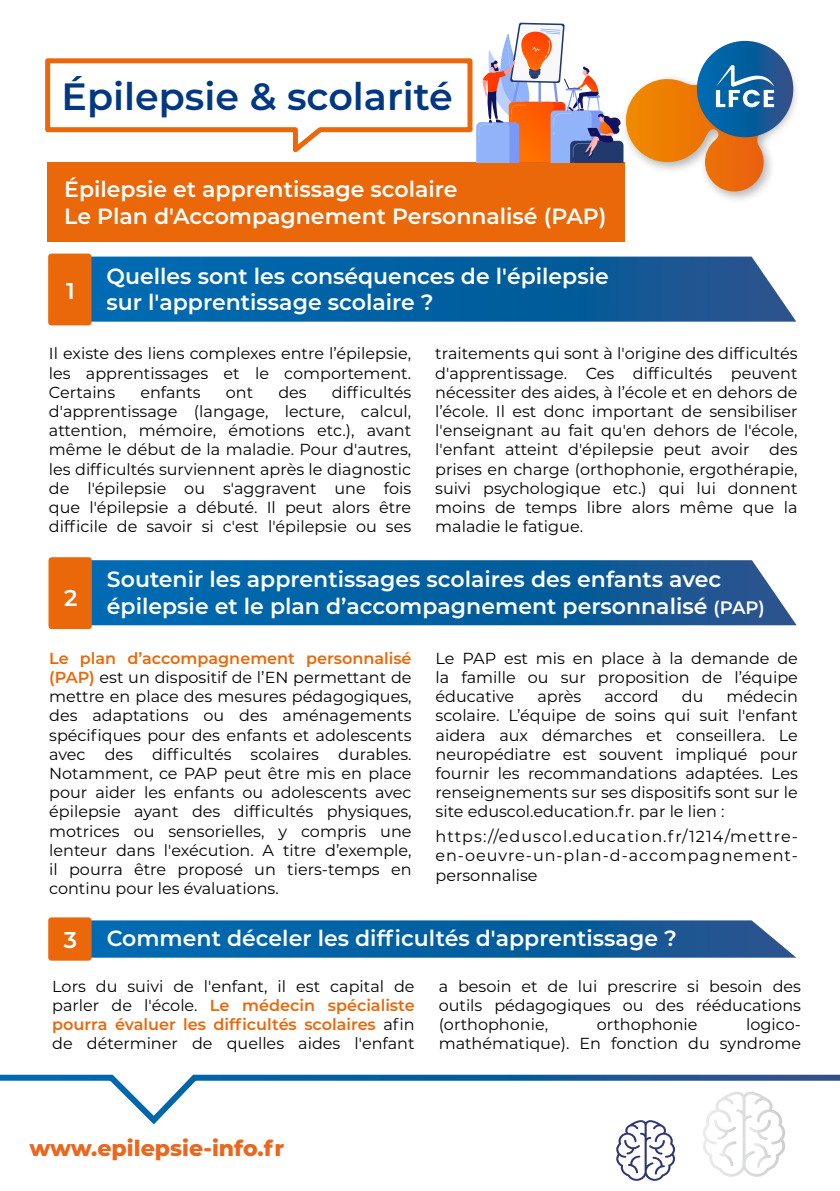
<style>
.page{position:relative;width:840px;height:1191px;background:#fff}
.page>*{position:absolute;margin:0;border:0;box-sizing:border-box;transform-origin:0 0}
.t1{font:600 38px "Montserrat";color:#003882}
.t2{font:600 22.8px "Montserrat";color:#fff}
.t3{font:600 22px/26.4px "Montserrat";color:#fff}
.t4{font:800 22px "Montserrat";color:#ea671f}
.t5{font:16px/19.2px "Montserrat";color:#000;text-align:justify}
.s1{font-size:18px}
.s2{font-weight:600;color:#eb680a}
</style>
<div class="page">
<svg style="left:45px;top:58px;width:428px;height:95px"></svg>
<div style="left:619px;top:43px;width:180px;height:160px;background:#000;opacity:.3"></div>
<svg style="left:0;top:1074px;width:839px;height:51px"></svg>
<svg style="left:702px;top:1091px;width:82px;height:85px"></svg>
<svg style="left:616px;top:1120px;width:58px;height:60px"></svg>
<div style="left:47px;top:162px;width:577px;height:80px;background:#eb680a"></div>
<svg style="left:91px;top:256px;width:704px;height:66px;background:#1265a2"></svg>
<div style="left:48px;top:253px;width:43px;height:72px;background:#eb680a"></div>
<svg style="left:92px;top:560px;width:704px;height:65px;background:#0e63a3"></svg>
<div style="left:48px;top:557px;width:44px;height:72px;background:#eb680a;border:6px solid #eb680a"></div>
<svg style="left:476px;top:23px;width:311px;height:169px"></svg>
<svg style="left:91px;top:920px;width:705px;height:37px;background:#1166a3"></svg>
<div style="left:48px;top:917px;width:43px;height:43px;background:#eb680a"></div>
<h1 class="t1" style="left:62px;top:70px;width:392px">Épilepsie &amp; scolarité</h1>
<h3 class="t3" style="left:64px;top:175px;width:543px">Épilepsie et apprentissage scolaire<br>Le Plan d'Accompagnement Personnalisé (PAP)</h3>
<h2 class="t2" style="left:66px;top:274px;width:10px">1</h2>
<h3 class="t3" style="left:107px;top:262px;width:503px">Quelles sont les conséquences de l'épilepsie sur l'apprentissage scolaire ?</h3>
<p class="t5" style="left:49px;top:343px;width:363px">Il existe des liens complexes entre l’épilepsie, les apprentissages et le comportement.<br>Certains</p>
<p class="t5" style="left:435px;top:343px;width:363px">traitements qui sont à l'origine des difficultés d'apprentissage. Ces difficultés peuvent nécessiter des aides, à l’école et en dehors de l’école. Il est donc important de sensibiliser l'enseignant au fait qu'en dehors de l'école, l'enfant atteint d'épilepsie peut avoir des prises en charge (orthophonie, ergothérapie, suivi psychologique etc.) qui lui donnent moins de temps libre alors même que la maladie le fatigue.</p>
<h3 class="t3" style="left:107px;top:565px;width:659px">Soutenir les apprentissages scolaires des enfants avec épilepsie et le plan d’accompagnement personnalisé <span class="s1">(PAP)</span></h3>
<p class="t5" style="left:49px;top:382px;width:363px;text-indent:283px">difficultés d'apprentissage (langage, lecture, calcul, attention, mémoire, émotions etc.), avant même le début de la maladie. Pour d'autres, les difficultés surviennent après le diagnostic de l'épilepsie ou s'aggravent une fois que l'épilepsie a débuté. Il peut alors être difficile de savoir si c'est l'épilepsie ou ses</p>
<p class="t5" style="left:140px;top:382px;width:62px">enfants</p>
<p class="t5" style="left:226px;top:382px;width:29px">ont</p>
<p class="t5" style="left:278px;top:382px;width:30px">des</p>
<h2 class="t2" style="left:64px;top:581px;width:15px">2</h2>
<p class="t5" style="left:49px;top:648px;width:363px"><span class="s2">Le plan d’accompagnement personnalisé (PAP)</span> est un dispositif de l’EN permettant de mettre en place des mesures pédagogiques, des adaptations ou des aménagements spécifiques pour des enfants et adolescents avec des difficultés scolaires durables.<br>Notamment, ce PAP peut être mis en place pour aider les enfants ou adolescents avec épilepsie ayant des difficultés physiques, motrices ou sensorielles, y compris une lenteur dans l'exécution. A titre d’exemple, il pourra être proposé un tiers-temps en continu pour les évaluations.</p>
<p class="t5" style="left:435px;top:648px;width:363px">Le PAP est mis en place à la demande de la famille ou sur proposition de l’équipe éducative</p>
<p class="t5" style="left:435px;top:686px;width:363px;text-indent:291px">médecin scolaire. L’équipe de soins qui suit l'enfant aidera aux démarches et conseillera. Le neuropédiatre est souvent impliqué pour fournir les recommandations adaptées. Les renseignements sur ses dispositifs sont sur le site eduscol.education.fr. par le lien :</p>
<p class="t5" style="left:435px;top:826px;width:363px">https://eduscol.education.fr/1214/mettre&shy;en-oeuvre-un-plan-d-accompagnement&shy;personnalise</p>
<p class="t5" style="left:537px;top:686px;width:45px">après</p>
<p class="t5" style="left:604px;top:686px;width:56px">accord</p>
<p class="t5" style="left:681px;top:686px;width:23px">du</p>
<h2 class="t2" style="left:64px;top:923px;width:15px">3</h2>
<h3 class="t3" style="left:107px;top:924px;width:571px">Comment déceler les difficultés d'apprentissage ?</h3>
<p class="t5" style="left:52px;top:976px;width:363px">Lors du suivi de l'enfant, il est capital de parler de l'école. <span class="s2">Le médecin spécialiste pourra évaluer les difficultés scolaires</span> afin de déterminer de quelles aides l'enfant</p>
<p class="t5" style="left:438px;top:976px;width:363px">a besoin et de lui prescrire si besoin des outils pédagogiques ou des rééducations (orthophonie,</p>
<p class="t5" style="left:438px;top:1014px;width:363px;text-align:right">logico-<br>mathématique). En fonction du syndrome</p>
<p class="t5" style="left:596px;top:1014px;width:102px">orthophonie</p>
<h3 class="t4" style="left:30px;top:1131px;width:256px">www.epilepsie-info.fr</h3>
</div>
